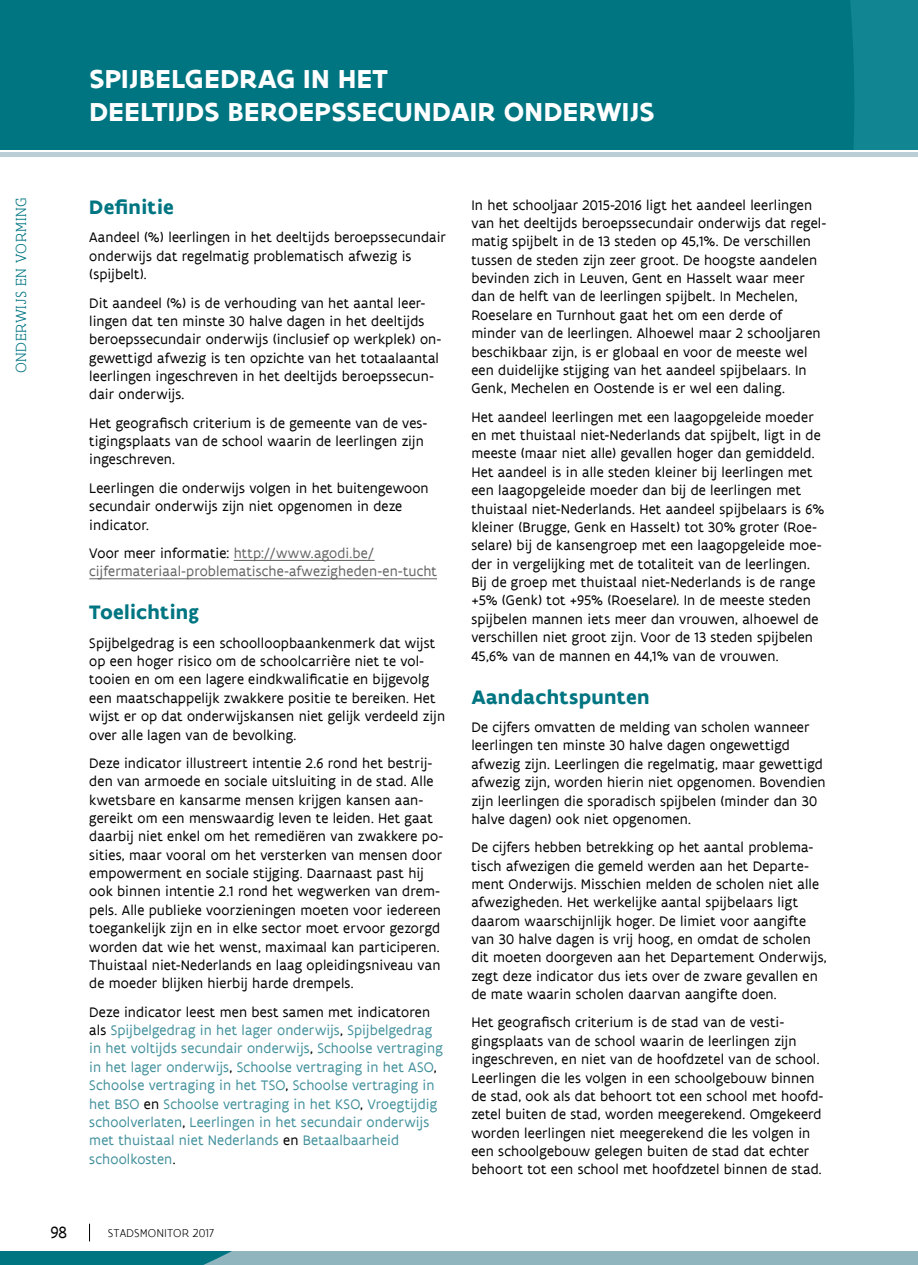
<style>
.page{position:relative;width:918px;height:1265px;background:#fff}
.page>*{position:absolute;margin:0;border:0;box-sizing:border-box;transform-origin:0 0}
.titel_indicator{font:700 28px/33.6px "Flanders Art Sans";letter-spacing:.01em;color:#fff}
.titeltje{font:700 21px "Flanders Art Sans";letter-spacing:.015em;color:#007582}
.t1{font:17.5px "Flanders Art Serif";color:#000}
.t2{font:300 15.75px "Flanders Art Serif";letter-spacing:.045em;color:#007582}
.body_tekst{font:14.88px/18.4px "Flanders Art Sans";letter-spacing:.01em;color:#000}
.body_tekst-2{font:14.88px/18.4px "Flanders Art Sans";letter-spacing:.01em;color:#43919d}
.body_tekst-3{font:14.88px/18.4px "Flanders Art Sans";letter-spacing:.005em;color:#646363}
.t3{font:300 12.25px "Flanders Art Sans";color:#000}
.s1{color:#000}
</style>
<div class="page">
<div style="left:0;top:0;width:918px;height:149px;background:#007582"></div>
<div style="left:0;top:152px;width:918px;height:5px;background:#b9ced5"></div>
<svg style="left:89px;top:1224px;width:1px;height:17px"></svg>
<svg style="left:0;top:1251px;width:918px;height:14px;background:#6da5af"></svg>
<hr style="left:234px;top:560px;width:141px;height:1px;background:#646363">
<hr style="left:89px;top:578px;width:348px;height:1px;background:#646363">
<p class="titel_indicator" style="left:89px;top:62px;width:567px">SPIJBELGEDRAG IN HET<br>DEELTIJDS BEROEPSSECUNDAIR ONDERWIJS</p>
<p class="t2" style="left:12px;top:373px;width:178px;rotate:-90deg">ONDERWIJS EN VORMING</p>
<p class="titeltje" style="left:89px;top:194px;width:86px">Definitie</p>
<p class="body_tekst" style="left:89px;top:229px;width:358px">Aandeel (%) leerlingen in het deeltijds beroepssecundair onderwijs dat regelmatig problematisch afwezig is (spijbelt).</p>
<p class="body_tekst" style="left:89px;top:294px;width:353px">Dit aandeel (%) is de verhouding van het aantal leer&shy;lingen dat ten minste 30 halve dagen in het deeltijds beroepssecundair onderwijs (inclusief op werkplek) on&shy;gewettigd afwezig is ten opzichte van het totaalaantal leerlingen ingeschreven in het deeltijds beroepssecun&shy;dair onderwijs.</p>
<p class="body_tekst" style="left:89px;top:414px;width:339px">Het geografisch criterium is de gemeente van de ves&shy;tigingsplaats van de school waarin de leerlingen zijn ingeschreven.</p>
<p class="body_tekst" style="left:89px;top:479px;width:341px">Leerlingen die onderwijs volgen in het buitengewoon secundair onderwijs zijn niet opgenomen in deze indicator.</p>
<p class="body_tekst-3" style="left:89px;top:544px;width:349px"><span class="s1">Voor meer informatie:</span> http://www.agodi.be/ cijfermateriaal-problematische-afwezigheden-en-tucht</p>
<p class="titeltje" style="left:89px;top:599px;width:111px">Toelichting</p>
<p class="body_tekst" style="left:89px;top:634px;width:357px">Spijbelgedrag is een schoolloopbaankenmerk dat wijst op een hoger risico om de schoolcarrière niet te vol&shy;tooien en om een lagere eindkwalificatie en bijgevolg een maatschappelijk zwakkere positie te bereiken. Het wijst er op dat onderwijskansen niet gelijk verdeeld zijn over alle lagen van de bevolking.</p>
<p class="body_tekst" style="left:89px;top:754px;width:355px">Deze indicator illustreert intentie 2.6 rond het bestrij&shy;den van armoede en sociale uitsluiting in de stad. Alle kwetsbare en kansarme mensen krijgen kansen aan&shy;gereikt om een menswaardig leven te leiden. Het gaat daarbij niet enkel om het remediëren van zwakkere po&shy;sities, maar vooral om het versterken van mensen door empowerment en sociale stijging. Daarnaast past hij ook binnen intentie 2.1 rond het wegwerken van drem&shy;pels. Alle publieke voorzieningen moeten voor iedereen toegankelijk zijn en in elke sector moet ervoor gezorgd worden dat wie het wenst, maximaal kan participeren.<br>Thuistaal niet-Nederlands en laag opleidingsniveau van de moeder blijken hierbij harde drempels.</p>
<p class="body_tekst-2" style="left:89px;top:1003px;width:355px"><span class="s1">Deze indicator leest men best samen met indicatoren als</span> Spijbelgedrag in het lager onderwijs<span class="s1">,</span> Spijbelgedrag in het voltijds secundair onderwijs<span class="s1">,</span> Schoolse vertraging in het lager onderwijs<span class="s1">,</span> Schoolse vertraging in het ASO<span class="s1">, </span>Schoolse vertraging in het TSO<span class="s1">,</span> Schoolse vertraging in het BSO <span class="s1">en</span> Schoolse vertraging in het KSO<span class="s1">,</span> Vroegtijdig schoolverlaten<span class="s1">,</span> Leerlingen in het secundair onderwijs met thuistaal niet Nederlands <span class="s1">en</span> Betaalbaarheid schoolkosten<span class="s1">.</span></p>
<p class="t1" style="left:50px;top:1222px;width:18px">98</p>
<p class="t3" style="left:108px;top:1226px;width:108px">STADSMONITOR 2017</p>
<p class="body_tekst" style="left:471px;top:196px;width:356px">In het schooljaar 2015-2016 ligt het aandeel leerlingen van het deeltijds beroepssecundair onderwijs dat regel&shy;matig spijbelt in de 13 steden op 45,1%. De verschillen tussen de steden zijn zeer groot. De hoogste aandelen bevinden zich in Leuven, Gent en Hasselt waar meer dan de helft van de leerlingen spijbelt. In Mechelen, Roeselare en Turnhout gaat het om een derde of minder van de leerlingen. Alhoewel maar 2 schooljaren beschikbaar zijn, is er globaal en voor de meeste wel een duidelijke stijging van het aandeel spijbelaars. In Genk, Mechelen en Oostende is er wel een daling.</p>
<p class="body_tekst" style="left:471px;top:408px;width:354px">Het aandeel leerlingen met een laagopgeleide moeder en met thuistaal niet-Nederlands dat spijbelt, ligt in de meeste (maar niet alle) gevallen hoger dan gemiddeld.<br>Het aandeel is in alle steden kleiner bij leerlingen met een laagopgeleide moeder dan bij de leerlingen met thuistaal niet-Nederlands. Het aandeel spijbelaars is 6% kleiner (Brugge, Genk en Hasselt) tot 30% groter (Roe&shy;selare) bij de kansengroep met een laagopgeleide moe&shy;der in vergelijking met de totaliteit van de leerlingen.<br>Bij de groep met thuistaal niet-Nederlands is de range +5% (Genk) tot +95% (Roeselare). In de meeste steden spijbelen mannen iets meer dan vrouwen, alhoewel de verschillen niet groot zijn. Voor de 13 steden spijbelen 45,6% van de mannen en 44,1% van de vrouwen.</p>
<p class="titeltje" style="left:471px;top:684px;width:180px">Aandachtspunten</p>
<p class="body_tekst" style="left:471px;top:718px;width:356px">De cijfers omvatten de melding van scholen wanneer leerlingen ten minste 30 halve dagen ongewettigd afwezig zijn. Leerlingen die regelmatig, maar gewettigd afwezig zijn, worden hierin niet opgenomen. Bovendien zijn leerlingen die sporadisch spijbelen (minder dan 30 halve dagen) ook niet opgenomen.</p>
<p class="body_tekst" style="left:471px;top:838px;width:357px">De cijfers hebben betrekking op het aantal problema&shy;tisch afwezigen die gemeld werden aan het Departe&shy;ment Onderwijs. Misschien melden de scholen niet alle afwezigheden. Het werkelijke aantal spijbelaars ligt daarom waarschijnlijk hoger. De limiet voor aangifte van 30 halve dagen is vrij hoog, en omdat de scholen dit moeten doorgeven aan het Departement Onderwijs, zegt deze indicator dus iets over de zware gevallen en de mate waarin scholen daarvan aangifte doen.</p>
<p class="body_tekst" style="left:471px;top:1014px;width:353px">Het geografisch criterium is de stad van de vesti&shy;gingsplaats van de school waarin de leerlingen zijn ingeschreven, en niet van de hoofdzetel van de school.<br>Leerlingen die les volgen in een schoolgebouw binnen de stad, ook als dat behoort tot een school met hoofd&shy;zetel buiten de stad, worden meegerekend. Omgekeerd worden leerlingen niet meegerekend die les volgen in een schoolgebouw gelegen buiten de stad dat echter behoort tot een school met hoofdzetel binnen de stad.</p>
</div>
